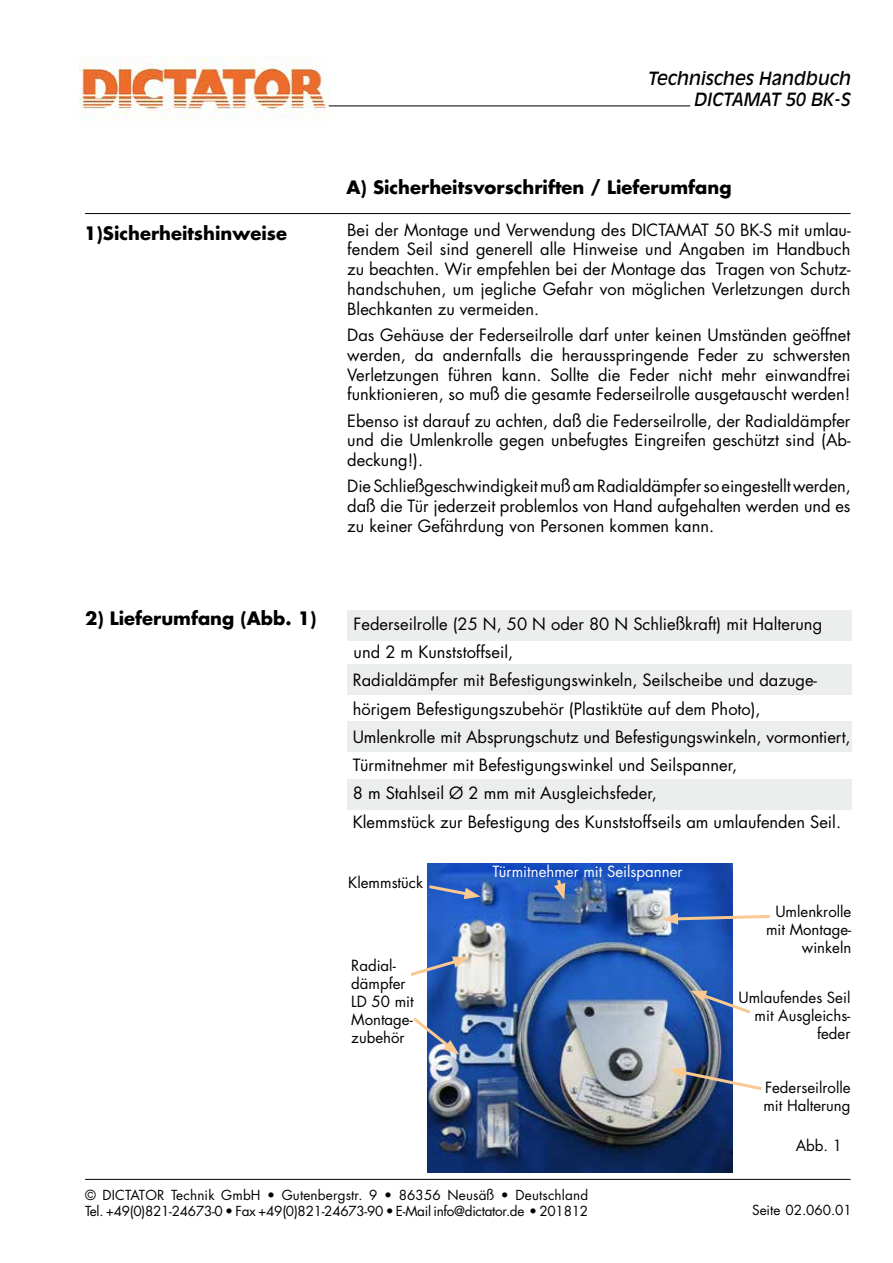
<style>
.page{position:relative;width:893px;height:1263px;background:#fff}
.page>*{position:absolute;margin:0;border:0;box-sizing:border-box;transform-origin:0 0}
.t1{font:700 18px "Futura Std";color:#000}
.t2{font:italic 18px/21.6px "Antique Olive Std";color:#000;text-align:right}
.t3{font:16.5px/19.8px "Futura Std";color:#000;text-align:justify}
.t4{font:15px/18px "Futura Std";color:#000;text-align:right}
.t5{font:15px "Futura Std";color:#fff}
.t6{font:13.5px/16.2px "Futura Std";letter-spacing:-.005em;color:#000}
</style>
<div class="page">
<img style="left:80px;top:56px;width:250px;height:64px">
<hr style="left:85px;top:1179px;width:765px;height:1px;background:#000">
<hr style="left:85px;top:213px;width:765px;height:1px;background:#000">
<hr style="left:329px;top:106px;width:361px;height:1px;background:#000">
<img style="left:427px;top:864px;width:305px;height:308px">
<div style="left:347px;top:722px;width:504px;height:30px;background:#eceded"></div>
<div style="left:347px;top:610px;width:504px;height:30px;background:#eceded"></div>
<div style="left:347px;top:665px;width:504px;height:30px;background:#eceded"></div>
<div style="left:347px;top:779px;width:504px;height:31px;background:#eceded"></div>
<svg style="left:427px;top:883px;width:53px;height:16px"></svg>
<svg style="left:410px;top:956px;width:59px;height:22px"></svg>
<svg style="left:413px;top:1014px;width:46px;height:40px"></svg>
<svg style="left:554px;top:876px;width:11px;height:24px"></svg>
<svg style="left:662px;top:913px;width:108px;height:12px"></svg>
<svg style="left:690px;top:990px;width:61px;height:26px"></svg>
<svg style="left:669px;top:1067px;width:93px;height:25px"></svg>
<p class="t2" style="left:648px;top:67px;width:204px">Technisches Handbuch<br>DICTAMAT 50 BK-S</p>
<p class="t1" style="left:84px;top:221px;width:204px">1)Sicherheitshinweise</p>
<p class="t1" style="left:85px;top:606px;width:233px">2) Lieferumfang (Abb. 1)</p>
<p class="t1" style="left:346px;top:175px;width:387px">A) Sicherheitsvorschriften / Lieferumfang</p>
<p class="t3" style="left:347px;top:220px;width:505px">Bei der Montage und Verwendung des DICTAMAT 50 BK-S mit umlau&shy;fendem Seil sind generell alle Hinweise und Angaben im Handbuch zu beachten. Wir empfehlen bei der Montage das Tragen von Schutz&shy;handschuhen, um jegliche Gefahr von möglichen Verletzungen durch Blechkanten zu vermeiden.</p>
<p class="t3" style="left:347px;top:325px;width:505px">Das Gehäuse der Federseilrolle darf unter keinen Umständen geöffnet werden, da andernfalls die herausspringende Feder zu schwersten Verletzungen führen kann. Sollte die Feder nicht mehr einwandfrei funktionieren, so muß die gesamte Federseilrolle ausgetauscht werden!</p>
<p class="t3" style="left:347px;top:411px;width:505px">Ebenso ist darauf zu achten, daß die Federseilrolle, der Radialdämpfer und die Umlenkrolle gegen unbefugtes Eingreifen geschützt sind (Ab&shy;deckung!).</p>
<p class="t3" style="left:347px;top:476px;width:505px">Die Schließgeschwindigkeit muß am Radialdämpfer so eingestellt werden, daß die Tür jederzeit problemlos von Hand aufgehalten werden und es zu keiner Gefährdung von Personen kommen kann.</p>
<p class="t3" style="left:353px;top:610px;width:499px;line-height:28.3px;text-align:left">Federseilrolle (25 N, 50 N oder 80 N Schließkraft) mit Halterung und 2 m Kunststoffseil,<br>Radialdämpfer mit Befestigungswinkeln, Seilscheibe und dazuge&shy;hörigem Befestigungszubehör (Plastiktüte auf dem Photo),<br>Umlenkrolle mit Absprungschutz und Befestigungswinkeln, vormontiert, Türmitnehmer mit Befestigungswinkel und Seilspanner,<br>8 m Stahlseil Ø 2 mm mit Ausgleichsfeder,<br>Klemmstück zur Befestigung des Kunststoffseils am umlaufenden Seil.</p>
<p class="t4" style="left:348px;top:873px;width:76px">Klemmstück</p>
<p class="t4" style="left:351px;top:956px;width:64px;text-align:left">Radial&shy;dämpfer<br>LD 50 mit<br>Montage&shy;zubehör</p>
<p class="t5" style="left:492px;top:862px;width:192px">Türmitnehmer mit Seilspanner</p>
<p class="t4" style="left:766px;top:903px;width:87px">Umlenkrolle mit Montage&shy;winkeln</p>
<p class="t4" style="left:738px;top:989px;width:113px">Umlaufendes Seil mit Ausgleichs&shy;feder</p>
<p class="t4" style="left:763px;top:1078px;width:89px;text-align:left">Federseilrolle mit Halterung</p>
<p class="t4" style="left:796px;top:1137px;width:48px">Abb. 1</p>
<p class="t6" style="left:85px;top:1187px;width:505px">© DICTATOR Technik GmbH • Gutenbergstr. 9 • 86356 Neusäß • Deutschland<br>Tel. +49(0)821-24673-0 • Fax +49(0)821-24673-90 • E-Mail info@dictator.de • 201812</p>
<p class="t6" style="left:752px;top:1202px;width:101px">Seite 02.060.01</p>
</div>
